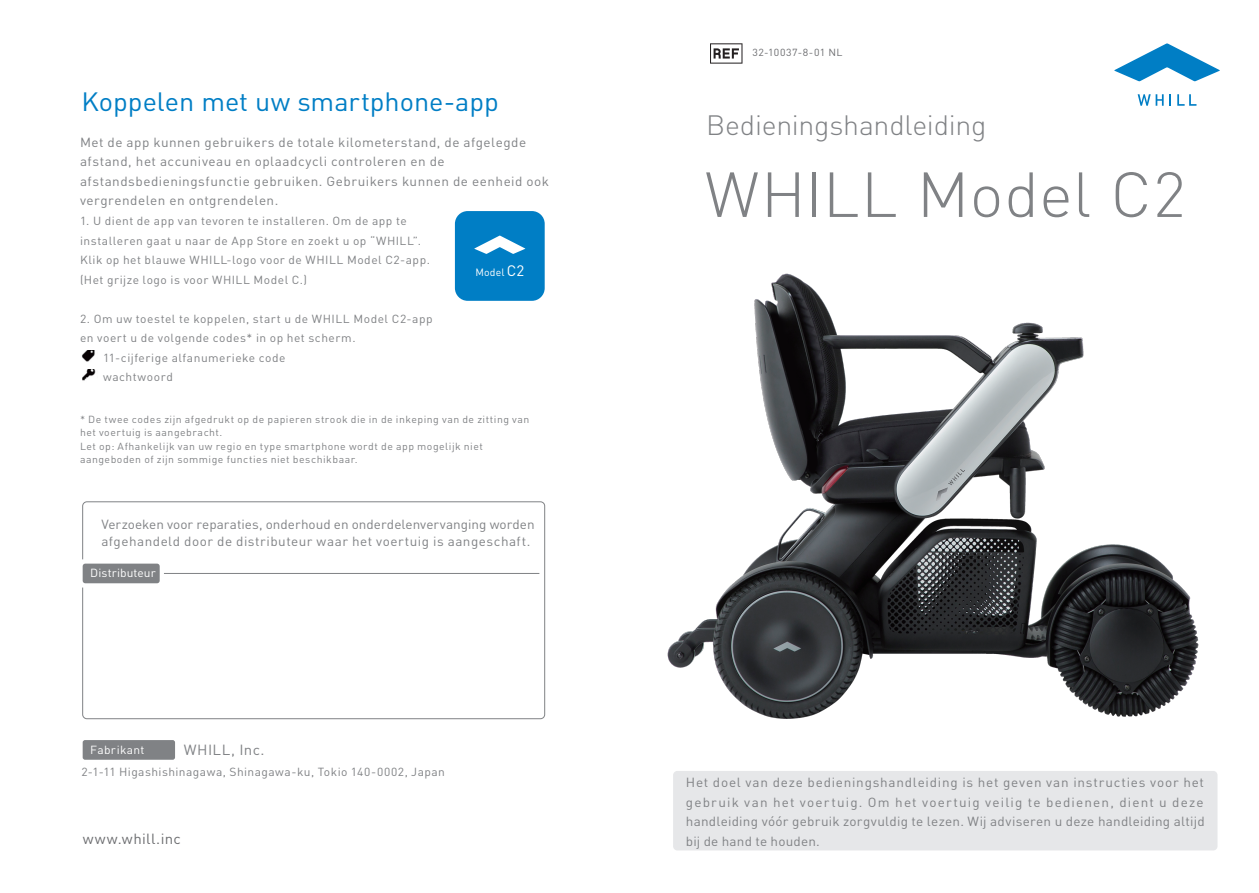
<style>
.page{position:relative;width:1259px;height:893px;background:#fff}
.page>*{position:absolute;margin:0;border:0;box-sizing:border-box;transform-origin:0 0}
.t1{font:300 62.55px "DIN Pro";color:#808285}
.t2{font:300 27.6px "DIN Pro";letter-spacing:-.01em;color:#808285}
.t3{font:26.25px "DIN Pro";color:#007ec5}
.t4{font:14.55px "DIN Pro";letter-spacing:.025em;color:#6c6d70}
.t5{font:14.55px "DIN Pro";letter-spacing:.025em;color:#808285}
.t6{font:13.05px/19.5px "DIN Pro";letter-spacing:.035em;color:#808285}
.t7{font:11.7px/19.5px "DIN Pro";letter-spacing:.04em;color:#808285}
.t8{font:11.7px "DIN Pro";letter-spacing:.015em;color:#fff}
.t9{font:10.5px "DIN Pro";letter-spacing:.005em;color:#fff}
.t10{font:10.2px/13.5px "DIN Pro";letter-spacing:.045em;color:#808285}
.t11{font:10.2px "DIN Pro";letter-spacing:.045em;color:#6c6d70}
.s1{font-size:15px}
</style>
<div class="page">
<svg style="left:1114px;top:43px;width:106px;height:38px"></svg>
<svg style="left:1137px;top:94px;width:26px;height:12px"></svg>
<svg style="left:1169px;top:94px;width:2px;height:12px"></svg>
<svg style="left:1177px;top:94px;width:19px;height:12px"></svg>
<div style="left:82px;top:501px;width:463px;height:218px;border:1px solid #808285;border-radius:4px"></div>
<hr style="left:164px;top:573px;width:375px;height:1px;background:#808285">
<div style="left:83px;top:564px;width:77px;height:19px;background:#808285;border-radius:3px"></div>
<div style="left:83px;top:740px;width:92px;height:20px;background:#808285;border-radius:2px"></div>
<img style="left:667px;top:273px;width:532px;height:446px">
<div style="left:455px;top:211px;width:90px;height:90px;background:#007ec5;border-radius:13px"></div>
<svg style="left:474px;top:236px;width:51px;height:18px"></svg>
<img style="left:82px;top:350px;width:13px;height:12px">
<img style="left:82px;top:370px;width:14px;height:11px">
<svg style="left:710px;top:43px;width:32px;height:21px"></svg>
<div style="left:673px;top:771px;width:544px;height:79px;background:#e6e7e9;border-radius:4px"></div>
<h3 class="t3" style="left:81px;top:82px;width:419px">Koppelen met uw smartphone-app</h3>
<p class="t6" style="left:80px;top:131px;width:471px">Met de app kunnen gebruikers de totale kilometerstand, de afgelegde afstand, het accuniveau en oplaadcycli controleren en de afstandsbedieningsfunctie gebruiken. Gebruikers kunnen de eenheid ook vergrendelen en ontgrendelen.</p>
<p class="t7" style="left:80px;top:211px;width:351px">1. U dient de app van tevoren te installeren. Om de app te installeren gaat u naar de App Store en zoekt u op “WHILL”.<br>Klik op het blauwe WHILL-logo voor de WHILL Model C2-app. (Het grijze logo is voor WHILL Model C.)</p>
<p class="t7" style="left:80px;top:308px;width:354px">2. Om uw toestel te koppelen, start u de WHILL Model C2-app</p>
<p class="t7" style="left:80px;top:328px;width:277px">en voert u de volgende codes* in op het scherm.</p>
<p class="t7" style="left:103px;top:347px;width:184px">11-cijferige alfanumerieke code</p>
<p class="t7" style="left:103px;top:367px;width:71px">wachtwoord</p>
<p class="t9" style="left:475px;top:264px;width:50px">Model <span class="s1">C2</span></p>
<p class="t10" style="left:80px;top:412px;width:451px">* De twee codes zijn afgedrukt op de papieren strook die in de inkeping van de zitting van het voertuig is aangebracht.<br>Let op: Afhankelijk van uw regio en type smartphone wordt de app mogelijk niet aangeboden of zijn sommige functies niet beschikbaar.</p>
<p class="t6" style="left:101px;top:516px;width:435px;line-height:16.5px">Verzoeken voor reparaties, onderhoud en onderdelenvervanging worden afgehandeld door de distributeur waar het voertuig is aangeschaft.</p>
<p class="t8" style="left:90px;top:564px;width:67px">Distributeur</p>
<p class="t8" style="left:90px;top:740px;width:56px">Fabrikant</p>
<p class="t5" style="left:184px;top:739px;width:82px">WHILL, Inc.</p>
<p class="t7" style="left:81px;top:762px;width:365px">2-1-11 Higashishinagawa, Shinagawa-ku, Tokio 140-0002, Japan</p>
<p class="t4" style="left:83px;top:827px;width:100px">www.whill.inc</p>
<p class="t11" style="left:752px;top:44px;width:92px">32-10037-8-01 NL</p>
<h2 class="t2" style="left:706px;top:105px;width:282px">Bedieningshandleiding</h2>
<h1 class="t1" style="left:705px;top:147px;width:482px">WHILL Model C2</h1>
<p class="t6" style="left:686px;top:772px;width:520px;text-align:justify">Het doel van deze bedieningshandleiding is het geven van instructies voor het gebruik van het voertuig. Om het voertuig veilig te bedienen, dient u deze handleiding vóór gebruik zorgvuldig te lezen. Wij adviseren u deze handleiding altijd bij de hand te houden.</p>
</div>
